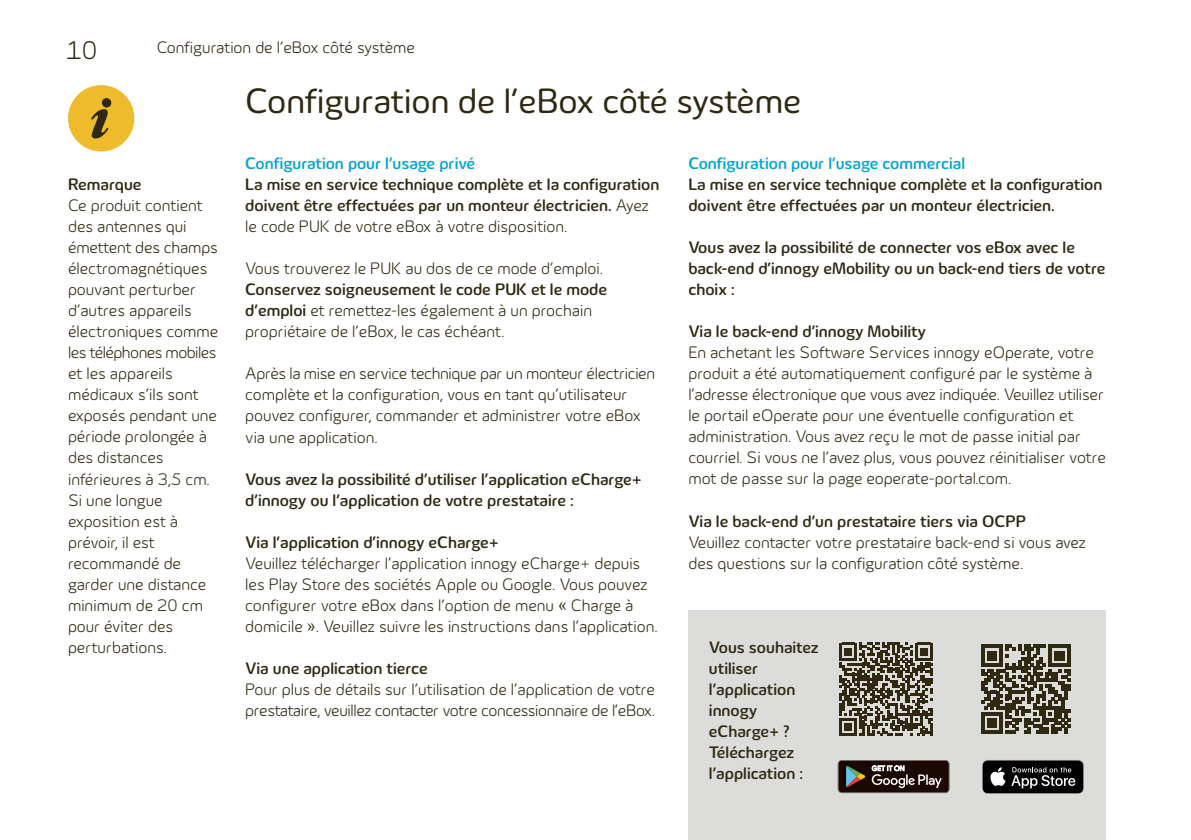
<style>
.page{position:relative;width:1191px;height:840px;background:#fff}
.page>*{position:absolute;margin:0;border:0;box-sizing:border-box;transform-origin:0 0}
.t1{font:36px "Innogy";letter-spacing:-.02em;color:#2f2912}
.t2{font:300 26px "Innogy";color:#2f2912}
.t3{font:300 17px/21px "Innogy";color:#2f2912}
.t4{font:500 17px/21px "Innogy";color:#2f2912}
.t5{font:300 17px/21px "Innogy";letter-spacing:-.02em;color:#2f2912}
.t6{font:500 17px "Innogy";color:#00a4d8}
.s1{font-weight:300}
.s2{font-weight:500}
</style>
<div class="page">
<div style="left:688px;top:609px;width:418px;height:230px;background:#dcdcdb"></div>
<svg style="left:839px;top:642px;width:93px;height:93px"></svg>
<svg style="left:981px;top:644px;width:89px;height:89px"></svg>
<svg style="left:982px;top:760px;width:102px;height:33px"></svg>
<svg style="left:838px;top:760px;width:111px;height:32px"></svg>
<div style="left:68px;top:85px;width:66px;height:66px;background:#edbb2c;border-radius:50%"></div>
<div style="left:102px;top:98px;width:9px;height:9px;background:#2f2912;border-radius:50%"></div>
<svg style="left:91px;top:109px;width:18px;height:30px"></svg>
<h2 class="t2" style="left:66px;top:36px;width:33px">10</h2>
<p class="t5" style="left:157px;top:37px;width:260px">Configuration de l’eBox côté système</p>
<h1 class="t1" style="left:245px;top:80px;width:557px">Configuration de l’eBox côté système</h1>
<p class="t4" style="left:68px;top:174px;width:75px">Remarque</p>
<p class="t3" style="left:68px;top:195px;width:152px">Ce produit contient des antennes qui émettent des champs électromagnétiques pouvant perturber d’autres appareils électroniques comme les téléphones mobiles et les appareils médicaux s’ils sont exposés pendant une période prolongée à des distances inférieures à 3,5 cm.<br>Si une longue exposition est à prévoir, il est recommandé de garder une distance minimum de 20 cm pour éviter des perturbations.</p>
<p class="t6" style="left:245px;top:153px;width:231px">Configuration pour l’usage privé</p>
<p class="t4" style="left:245px;top:174px;width:415px">La mise en service technique complète et la configuration doivent être effectuées par un monteur électricien. <span class="s1">Ayez le code PUK de votre eBox à votre disposition.</span></p>
<p class="t3" style="left:245px;top:258px;width:359px">Vous trouverez le PUK au dos de ce mode d’emploi.</p>
<p class="t3" style="left:245px;top:279px;width:363px"><span class="s2">Conservez soigneusement le code PUK et le mode d’emploi</span> et remettez-les également à un prochain propriétaire de l’eBox, le cas échéant.</p>
<p class="t5" style="left:245px;top:363px;width:411px">Après la mise en service technique par un monteur électricien complète et la configuration, vous en tant qu’utilisateur pouvez configurer, commander et administrer votre eBox via une application.</p>
<p class="t4" style="left:245px;top:468px;width:398px">Vous avez la possibilité d’utiliser l’application eCharge+ d’innogy ou l’application de votre prestataire :</p>
<p class="t4" style="left:245px;top:531px;width:255px">Via l’application d’innogy eCharge+</p>
<p class="t3" style="left:245px;top:552px;width:414px">Veuillez télécharger l’application innogy eCharge+ depuis les Play Store des sociétés Apple ou Google. Vous pouvez configurer votre eBox dans l’option de menu « Charge à domicile ». Veuillez suivre les instructions dans l’application.</p>
<p class="t4" style="left:245px;top:657px;width:184px">Via une application tierce</p>
<p class="t5" style="left:245px;top:678px;width:411px">Pour plus de détails sur l’utilisation de l’application de votre prestataire, veuillez contacter votre concessionnaire de l’eBox.</p>
<p class="t6" style="left:688px;top:153px;width:278px">Configuration pour l’usage commercial</p>
<p class="t4" style="left:688px;top:174px;width:415px">La mise en service technique complète et la configuration doivent être effectuées par un monteur électricien.</p>
<p class="t4" style="left:688px;top:237px;width:418px">Vous avez la possibilité de connecter vos eBox avec le back-end d’innogy eMobility ou un back-end tiers de votre choix :</p>
<p class="t4" style="left:688px;top:321px;width:239px">Via le back-end d’innogy Mobility</p>
<p class="t3" style="left:688px;top:342px;width:419px">En achetant les Software Services innogy eOperate, votre produit a été automatiquement configuré par le système à l’adresse électronique que vous avez indiquée. Veuillez utiliser le portail eOperate pour une éventuelle configuration et administration. Vous avez reçu le mot de passe initial par courriel. Si vous ne l’avez plus, vous pouvez réinitialiser votre mot de passe sur la page eoperate-portal.com.</p>
<p class="t4" style="left:688px;top:510px;width:339px">Via le back-end d’un prestataire tiers via OCPP</p>
<p class="t3" style="left:688px;top:531px;width:399px">Veuillez contacter votre prestataire back-end si vous avez des questions sur la configuration côté système.</p>
<p class="t4" style="left:709px;top:636px;width:111px">Vous souhaitez utiliser l’application innogy eCharge+ ?<br>Téléchargez l’application :</p>
</div>
